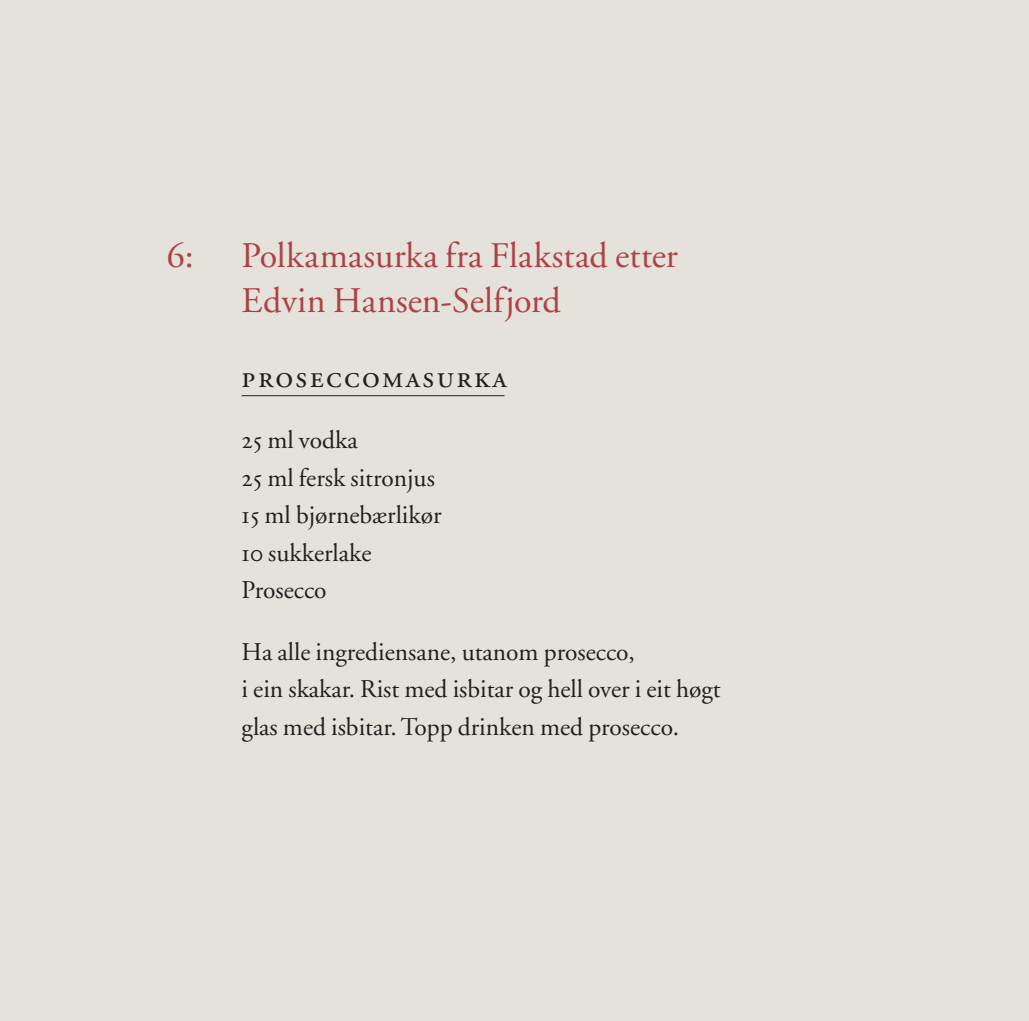
<style>
.page{position:relative;width:1029px;height:1021px;background:#fff}
.page>*{position:absolute;margin:0;border:0;box-sizing:border-box;transform-origin:0 0}
.t1{font:36px/45px "Adobe Garamond";letter-spacing:.005em;color:#af4145}
.t2{font:31.5px "Adobe Garamond Exp";letter-spacing:.075em;color:#231f20}
.t3{font:25.5px/37.5px "Adobe Garamond";color:#231f20}
.s1{font-family:"Adobe Garamond Exp"}
</style>
<div class="page">
<div style="left:0;top:0;width:1029px;height:1020px;background:#e4e2db"></div>
<hr style="left:242px;top:395px;width:263px;height:1px;background:#231f20">
<h1 class="t1" style="left:167px;top:234px;width:28px">6:</h1>
<h1 class="t1" style="left:242px;top:234px;width:438px">Polkamasurka fra Flakstad etter<br>Edvin Hansen-Selfjord</h1>
<p class="t2" style="left:242px;top:364px;width:267px">proseccomasurka</p>
<p class="t3" style="left:242px;top:422px;width:202px"><span class="s1">25</span> ml vodka<br><span class="s1">25</span> ml fersk sitronjus<br><span class="s1">15</span> ml bjørnebærlikør<br><span class="s1">10</span> sukkerlake<br>Prosecco</p>
<p class="t3" style="left:242px;top:633px;width:481px">Ha alle ingrediensane, utanom prosecco,<br>i ein skakar. Rist med isbitar og hell over i eit høgt glas med isbitar. Topp drinken med prosecco.</p>
</div>
